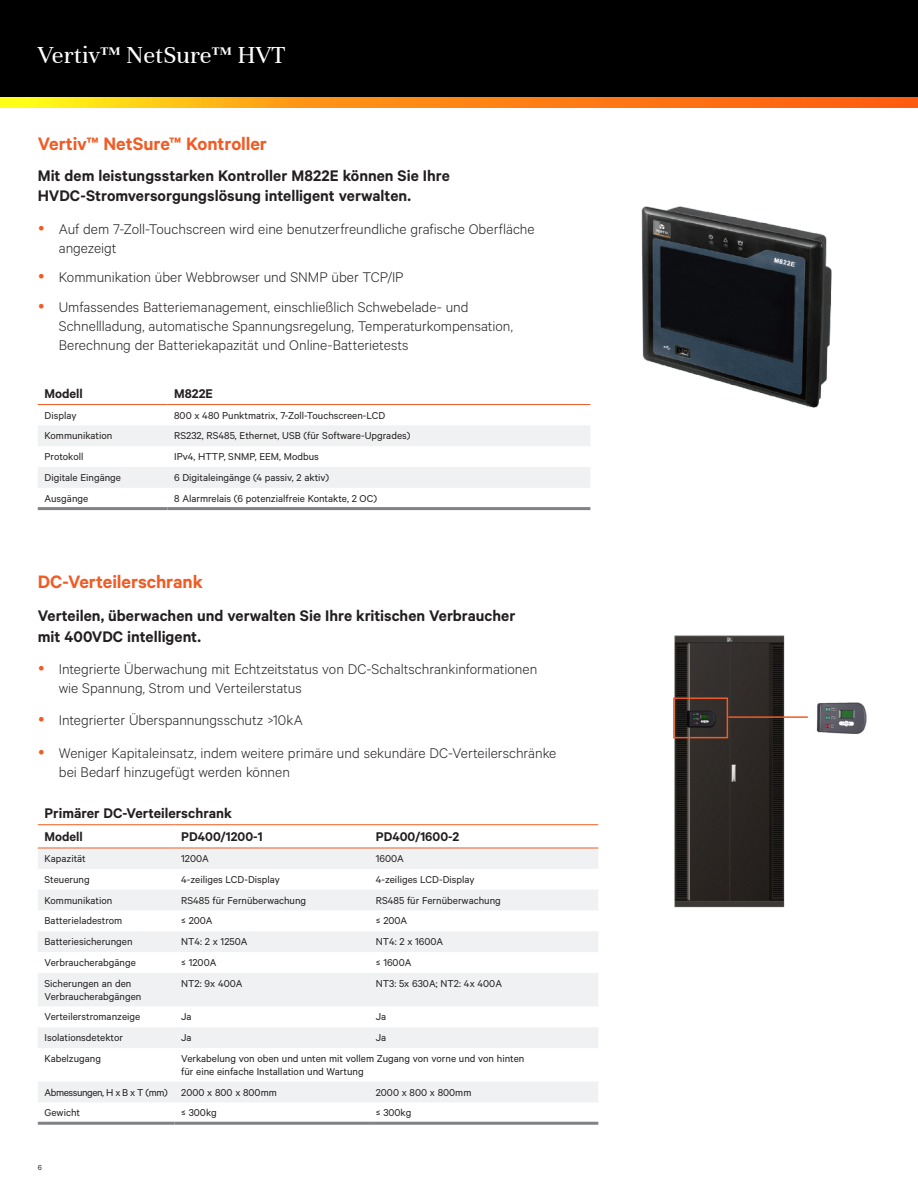
<style>
.page{position:relative;width:918px;height:1188px;background:#fff}
.page>*{position:absolute;margin:0;border:0;box-sizing:border-box;transform-origin:0 0}
.t1{font:26.25px "Unna";color:#fff}
.Vertiv_Orange_Main_H{font:600 20.25px "Calibre";letter-spacing:-.005em;color:#f15b24}
.Vertiv_Heading{font:600 17.25px/20.7px "Calibre";color:#231f20}
.t2{font:300 15.75px/18.9px "Calibre";color:#231f20}
.Table_Header_Black{font:600 15.75px "Calibre";color:#231f20}
.Table_Header_Black-2{font:600 14.25px "Calibre";color:#231f20}
.Table_Body{font:11.25px/12.8px "Calibre";color:#231f20}
.Table_Body-2{font:11.25px "Calibre";letter-spacing:-.035em;color:#231f20}
.t3{font:8.25px "Calibre";color:#231f20}
</style>
<div class="page">
<div style="left:0;top:0;width:918px;height:108px;background:#000"></div>
<svg style="left:0;top:98px;width:918px;height:10px;background:#ff9314"></svg>
<svg style="left:38px;top:426px;width:552px;height:62px"></svg>
<hr style="left:38px;top:404px;width:129px;height:1px;background:#f15b24">
<hr style="left:167px;top:404px;width:423px;height:1px;background:#f15b24">
<hr style="left:38px;top:507px;width:129px;height:3px;background:#808285">
<hr style="left:167px;top:507px;width:423px;height:3px;background:#808285">
<svg style="left:38px;top:849px;width:560px;height:253px;fill:#f0f1f2"></svg>
<hr style="left:38px;top:848px;width:136px;height:1px;background:#f15b24">
<hr style="left:174px;top:848px;width:195px;height:1px;background:#f15b24">
<hr style="left:369px;top:848px;width:229px;height:1px;background:#f15b24">
<hr style="left:38px;top:1122px;width:136px;height:3px;background:#808285">
<hr style="left:174px;top:1122px;width:195px;height:3px;background:#808285">
<hr style="left:369px;top:1122px;width:229px;height:3px;background:#808285">
<hr style="left:38px;top:824px;width:136px;height:1px;background:#f15b24">
<hr style="left:174px;top:824px;width:195px;height:1px;background:#f15b24">
<hr style="left:369px;top:824px;width:229px;height:1px;background:#f15b24">
<img style="left:641px;top:206px;width:191px;height:202px">
<img style="left:673px;top:635px;width:112px;height:273px">
<img style="left:816px;top:702px;width:51px;height:32px">
<div style="left:673px;top:697px;width:55px;height:41px;border:2px solid #f15b24"></div>
<hr style="left:728px;top:716px;width:80px;height:2px;background:#f15b24">
<h1 class="t1" style="left:38px;top:40px;width:249px">Vertiv™ NetSure™ HVT</h1>
<p class="Vertiv_Orange_Main_H" style="left:38px;top:132px;width:231px">Vertiv™ NetSure™ Kontroller</p>
<p class="Vertiv_Heading" style="left:38px;top:164px;width:414px">Mit dem leistungsstarken Kontroller M822E können Sie Ihre<br>HVDC-Stromversorgungslösung intelligent verwalten.</p>
<p class="t2" style="left:59px;top:219px;width:477px">Auf dem 7-Zoll-Touchscreen wird eine benutzerfreundliche grafische Oberfläche angezeigt</p>
<p class="t2" style="left:59px;top:267px;width:346px">Kommunikation über Webbrowser und SNMP über TCP/IP</p>
<p class="t2" style="left:59px;top:297px;width:456px">Umfassendes Batteriemanagement, einschließlich Schwebelade- und<br>Schnellladung, automatische Spannungsregelung, Temperaturkompensation,<br>Berechnung der Batteriekapazität und Online-Batterietests</p>
<p class="Table_Header_Black-2" style="left:45px;top:385px;width:40px">Modell</p>
<p class="Table_Header_Black-2" style="left:174px;top:385px;width:40px">M822E</p>
<p class="Table_Body" style="left:45px;top:408px;width:33px">Display</p>
<p class="Table_Body" style="left:174px;top:408px;width:213px">800 x 480 Punktmatrix, 7-Zoll-Touchscreen-LCD</p>
<p class="Table_Body" style="left:45px;top:429px;width:69px">Kommunikation</p>
<p class="Table_Body" style="left:174px;top:429px;width:238px">RS232, RS485, Ethernet, USB (für Software-Upgrades)</p>
<p class="Table_Body" style="left:45px;top:450px;width:40px">Protokoll</p>
<p class="Table_Body" style="left:174px;top:450px;width:146px">IPv4, HTTP, SNMP, EEM, Modbus</p>
<p class="Table_Body" style="left:45px;top:471px;width:78px">Digitale Eingänge</p>
<p class="Table_Body" style="left:174px;top:471px;width:156px">6 Digitaleingänge (4 passiv, 2 aktiv)</p>
<p class="Table_Body" style="left:45px;top:492px;width:45px">Ausgänge</p>
<p class="Table_Body" style="left:174px;top:492px;width:204px">8 Alarmrelais (6 potenzialfreie Kontakte, 2 OC)</p>
<p class="Vertiv_Orange_Main_H" style="left:38px;top:570px;width:167px">DC-Verteilerschrank</p>
<p class="Vertiv_Heading" style="left:38px;top:605px;width:479px">Verteilen, überwachen und verwalten Sie Ihre kritischen Verbraucher mit 400VDC intelligent.</p>
<p class="t2" style="left:59px;top:659px;width:480px">Integrierte Überwachung mit Echtzeitstatus von DC-Schaltschrankinformationen wie Spannung, Strom und Verteilerstatus</p>
<p class="t2" style="left:59px;top:710px;width:246px">Integrierter Überspannungsschutz &gt;10kA</p>
<p class="t2" style="left:59px;top:743px;width:499px">Weniger Kapitaleinsatz, indem weitere primäre und sekundäre DC-Verteilerschränke bei Bedarf hinzugefügt werden können</p>
<p class="Table_Header_Black" style="left:45px;top:804px;width:189px">Primärer DC-Verteilerschrank</p>
<p class="Table_Header_Black-2" style="left:45px;top:828px;width:40px">Modell</p>
<p class="Table_Header_Black-2" style="left:181px;top:828px;width:83px">PD400/1200-1</p>
<p class="Table_Header_Black-2" style="left:376px;top:828px;width:85px">PD400/1600-2</p>
<p class="Table_Body" style="left:45px;top:852px;width:43px">Kapazität</p>
<p class="Table_Body" style="left:181px;top:852px;width:29px">1200A</p>
<p class="Table_Body" style="left:376px;top:852px;width:30px">1600A</p>
<p class="Table_Body" style="left:45px;top:873px;width:47px">Steuerung</p>
<p class="Table_Body" style="left:181px;top:873px;width:100px">4-zeiliges LCD-Display</p>
<p class="Table_Body" style="left:376px;top:873px;width:100px">4-zeiliges LCD-Display</p>
<p class="Table_Body" style="left:45px;top:893px;width:69px">Kommunikation</p>
<p class="Table_Body" style="left:181px;top:893px;width:127px">RS485 für Fernüberwachung</p>
<p class="Table_Body" style="left:376px;top:893px;width:127px">RS485 für Fernüberwachung</p>
<p class="Table_Body" style="left:45px;top:914px;width:79px">Batterieladestrom</p>
<p class="Table_Body" style="left:181px;top:914px;width:33px">≤ 200A</p>
<p class="Table_Body" style="left:376px;top:914px;width:33px">≤ 200A</p>
<p class="Table_Body" style="left:45px;top:935px;width:90px">Batteriesicherungen</p>
<p class="Table_Body" style="left:181px;top:935px;width:68px">NT4: 2 x 1250A</p>
<p class="Table_Body" style="left:376px;top:935px;width:69px">NT4: 2 x 1600A</p>
<p class="Table_Body" style="left:45px;top:956px;width:93px">Verbraucherabgänge</p>
<p class="Table_Body" style="left:181px;top:956px;width:37px">≤ 1200A</p>
<p class="Table_Body" style="left:376px;top:956px;width:37px">≤ 1600A</p>
<p class="Table_Body" style="left:45px;top:977px;width:98px">Sicherungen an den<br>Verbraucherabgängen</p>
<p class="Table_Body" style="left:181px;top:977px;width:63px">NT2: 9x 400A</p>
<p class="Table_Body" style="left:376px;top:977px;width:128px">NT3: 5x 630A; NT2: 4x 400A</p>
<p class="Table_Body" style="left:45px;top:1010px;width:97px">Verteilerstromanzeige</p>
<p class="Table_Body" style="left:181px;top:1010px;width:12px">Ja</p>
<p class="Table_Body" style="left:376px;top:1010px;width:12px">Ja</p>
<p class="Table_Body" style="left:45px;top:1031px;width:80px">Isolationsdetektor</p>
<p class="Table_Body" style="left:181px;top:1031px;width:12px">Ja</p>
<p class="Table_Body" style="left:376px;top:1031px;width:12px">Ja</p>
<p class="Table_Body" style="left:45px;top:1052px;width:58px">Kabelzugang</p>
<p class="Table_Body" style="left:181px;top:1052px;width:345px">Verkabelung von oben und unten mit vollem Zugang von vorne und von hinten für eine einfache Installation und Wartung</p>
<p class="Table_Body-2" style="left:45px;top:1086px;width:125px">Abmessungen, H x B x T (mm)</p>
<p class="Table_Body" style="left:181px;top:1085px;width:97px">2000 x 800 x 800mm</p>
<p class="Table_Body" style="left:376px;top:1085px;width:97px">2000 x 800 x 800mm</p>
<p class="Table_Body" style="left:45px;top:1106px;width:37px">Gewicht</p>
<p class="Table_Body" style="left:181px;top:1106px;width:37px">≤ 300kg</p>
<p class="Table_Body" style="left:376px;top:1106px;width:37px">≤ 300kg</p>
<p class="t3" style="left:38px;top:1162px;width:6px">6</p>
</div>
